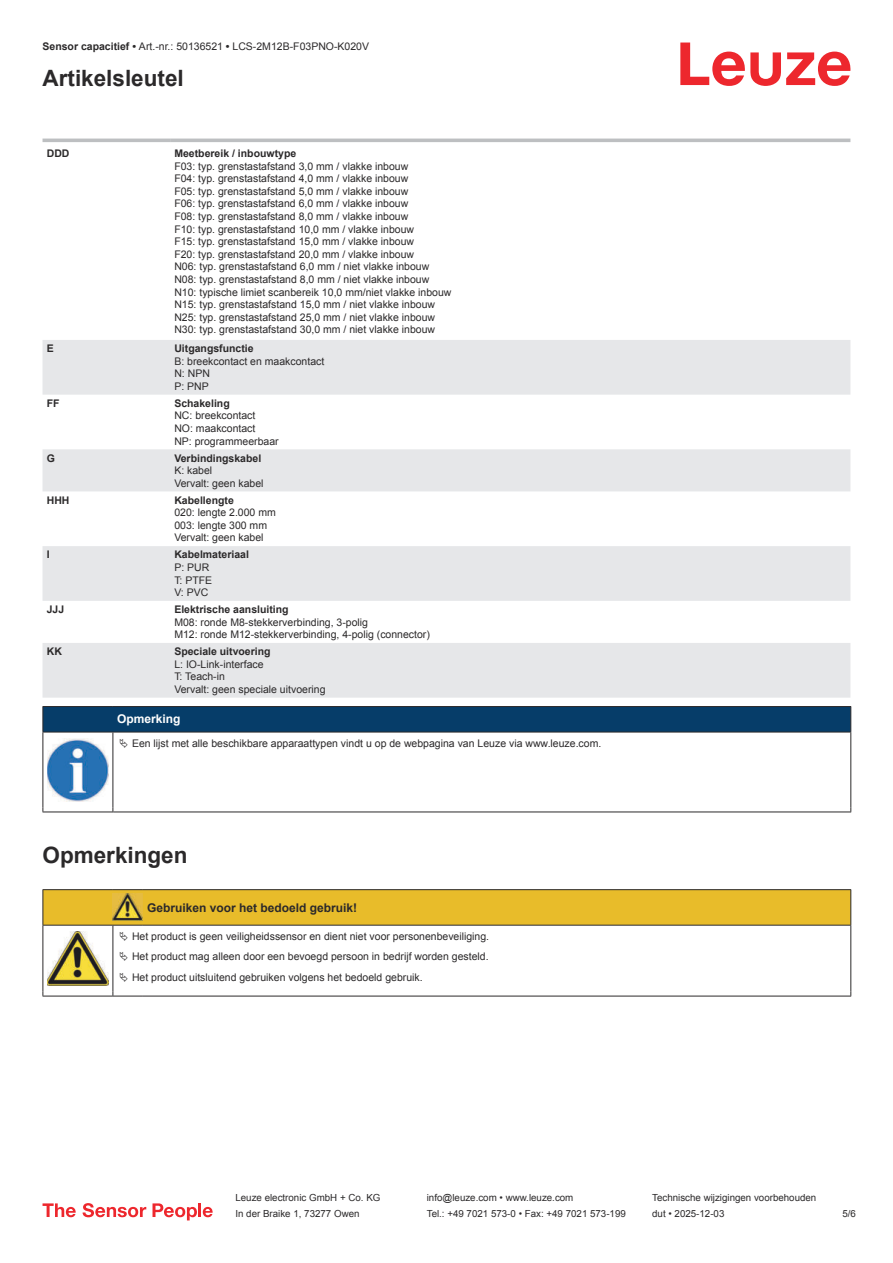
<style>
.page{position:relative;width:893px;height:1263px;background:#fff}
.page>*{position:absolute;margin:0;border:0;box-sizing:border-box;transform-origin:0 0}
.t1{font:700 22.5px "Arial";color:#2b292a}
.t2{font:700 12px "Arial";color:#2b292a}
.t3{font:700 12px "Arial";color:#fff}
.t4{font:10.5px/12.6px "Arial";color:#2b292a}
.t5{font:700 10.5px "Arial";color:#2b292a}
.t6{font:9.75px "Arial";color:#2b292a}
.s1{font-weight:700}
</style>
<div class="page">
<svg style="left:680px;top:43px;width:170px;height:43px"></svg>
<svg style="left:43px;top:340px;width:807px;height:358px;fill:#e6e7e9"></svg>
<hr style="left:43px;top:139px;width:127px;height:3px;background:#bdbfc1">
<hr style="left:170px;top:139px;width:680px;height:3px;background:#bdbfc1">
<svg style="left:43px;top:1203px;width:33px;height:14px"></svg>
<svg style="left:83px;top:1203px;width:63px;height:14px"></svg>
<svg style="left:153px;top:1203px;width:44px;height:17px"></svg>
<hr style="left:198px;top:1203px;width:3px;height:14px;background:#ed272d">
<svg style="left:203px;top:1207px;width:10px;height:10px"></svg>
<hr style="left:43px;top:732px;width:70px;height:1px;background:#2b292a">
<svg style="left:43px;top:706px;width:808px;height:26px;background:#083b65"></svg>
<hr style="left:113px;top:732px;width:738px;height:1px;background:#2b292a">
<hr style="left:43px;top:732px;width:1px;height:75px;background:#2b292a">
<hr style="left:113px;top:732px;width:1px;height:75px;background:#2b292a">
<hr style="left:850px;top:732px;width:1px;height:75px;background:#2b292a">
<hr style="left:43px;top:811px;width:70px;height:1px;background:#2b292a">
<hr style="left:113px;top:811px;width:738px;height:1px;background:#2b292a">
<img style="left:47px;top:738px;width:61px;height:63px">
<hr style="left:43px;top:889px;width:70px;height:1px;background:#2b292a">
<hr style="left:113px;top:889px;width:30px;height:1px;background:#2b292a">
<hr style="left:143px;top:889px;width:708px;height:1px;background:#2b292a">
<hr style="left:43px;top:996px;width:70px;height:1px;background:#2b292a">
<hr style="left:113px;top:996px;width:30px;height:1px;background:#2b292a">
<hr style="left:143px;top:996px;width:708px;height:1px;background:#2b292a">
<svg style="left:43px;top:890px;width:808px;height:106px"></svg>
<p class="t4" style="left:43px;top:41px;width:328px"><span class="s1">Sensor capacitief •</span> Art.-nr.: 50136521 <span class="s1">•</span> LCS-2M12B-F03PNO-K020V</p>
<h1 class="t1" style="left:43px;top:69px;width:143px">Artikelsleutel</h1>
<p class="t5" style="left:47px;top:149px;width:24px">DDD</p>
<p class="t5" style="left:174px;top:149px;width:123px">Meetbereik / inbouwtype</p>
<p class="t4" style="left:174px;top:161px;width:279px">F03: typ. grenstastafstand 3,0 mm / vlakke inbouw<br>F04: typ. grenstastafstand 4,0 mm / vlakke inbouw<br>F05: typ. grenstastafstand 5,0 mm / vlakke inbouw<br>F06: typ. grenstastafstand 6,0 mm / vlakke inbouw<br>F08: typ. grenstastafstand 8,0 mm / vlakke inbouw<br>F10: typ. grenstastafstand 10,0 mm / vlakke inbouw<br>F15: typ. grenstastafstand 15,0 mm / vlakke inbouw<br>F20: typ. grenstastafstand 20,0 mm / vlakke inbouw<br>N06: typ. grenstastafstand 6,0 mm / niet vlakke inbouw N08: typ. grenstastafstand 8,0 mm / niet vlakke inbouw N10: typische limiet scanbereik 10,0 mm/niet vlakke inbouw N15: typ. grenstastafstand 15,0 mm / niet vlakke inbouw N25: typ. grenstastafstand 25,0 mm / niet vlakke inbouw N30: typ. grenstastafstand 30,0 mm / niet vlakke inbouw</p>
<p class="t5" style="left:47px;top:344px;width:9px">E</p>
<p class="t5" style="left:174px;top:344px;width:81px">Uitgangsfunctie</p>
<p class="t4" style="left:174px;top:356px;width:151px">B: breekcontact en maakcontact<br>N: NPN<br>P: PNP</p>
<p class="t5" style="left:47px;top:399px;width:14px">FF</p>
<p class="t5" style="left:174px;top:399px;width:57px">Schakeling</p>
<p class="t4" style="left:174px;top:410px;width:106px">NC: breekcontact<br>NO: maakcontact<br>NP: programmeerbaar</p>
<p class="t5" style="left:47px;top:454px;width:10px">G</p>
<p class="t5" style="left:174px;top:454px;width:88px">Verbindingskabel</p>
<p class="t4" style="left:174px;top:465px;width:91px">K: kabel<br>Vervalt: geen kabel</p>
<p class="t5" style="left:47px;top:496px;width:24px">HHH</p>
<p class="t5" style="left:174px;top:496px;width:61px">Kabellengte</p>
<p class="t4" style="left:174px;top:507px;width:103px">020: lengte 2.000 mm<br>003: lengte 300 mm<br>Vervalt: geen kabel</p>
<p class="t5" style="left:47px;top:550px;width:4px">I</p>
<p class="t5" style="left:174px;top:550px;width:76px">Kabelmateriaal</p>
<p class="t4" style="left:174px;top:562px;width:39px">P: PUR<br>T: PTFE<br>V: PVC</p>
<p class="t5" style="left:47px;top:605px;width:19px">JJJ</p>
<p class="t5" style="left:174px;top:605px;width:116px">Elektrische aansluiting</p>
<p class="t4" style="left:174px;top:617px;width:257px">M08: ronde M8-stekkerverbinding, 3-polig<br>M12: ronde M12-stekkerverbinding, 4-polig (connector)</p>
<p class="t5" style="left:47px;top:647px;width:17px">KK</p>
<p class="t5" style="left:174px;top:647px;width:98px">Speciale uitvoering</p>
<p class="t4" style="left:174px;top:659px;width:153px">L: IO-Link-interface<br>T: Teach-in<br>Vervalt: geen speciale uitvoering</p>
<p class="t3" style="left:117px;top:714px;width:65px">Opmerking</p>
<p class="t4" style="left:132px;top:738px;width:471px">Een lijst met alle beschikbare apparaattypen vindt u op de webpagina van Leuze via www.leuze.com.</p>
<h1 class="t1" style="left:43px;top:846px;width:147px">Opmerkingen</h1>
<p class="t2" style="left:147px;top:902px;width:212px">Gebruiken voor het bedoeld gebruik!</p>
<p class="t4" style="left:132px;top:927px;width:359px;line-height:20.2px;text-align:justify">Het product is geen veiligheidssensor en dient niet voor personenbeveiliging.<br>Het product mag alleen door een bevoegd persoon in bedrijf worden gesteld.<br>Het product uitsluitend gebruiken volgens het bedoeld gebruik.</p>
<p class="t6" style="left:235px;top:1194px;width:146px">Leuze electronic GmbH + Co. KG</p>
<p class="t6" style="left:427px;top:1194px;width:148px">info@leuze.com • www.leuze.com</p>
<p class="t6" style="left:652px;top:1194px;width:166px">Technische wijzigingen voorbehouden</p>
<p class="t6" style="left:235px;top:1210px;width:126px">In der Braike 1, 73277 Owen</p>
<p class="t6" style="left:427px;top:1210px;width:201px">Tel.: +49 7021 573-0 • Fax: +49 7021 573-199</p>
<p class="t6" style="left:652px;top:1210px;width:74px">dut • 2025-12-03</p>
<p class="t6" style="left:842px;top:1210px;width:15px">5 /6</p>
</div>
